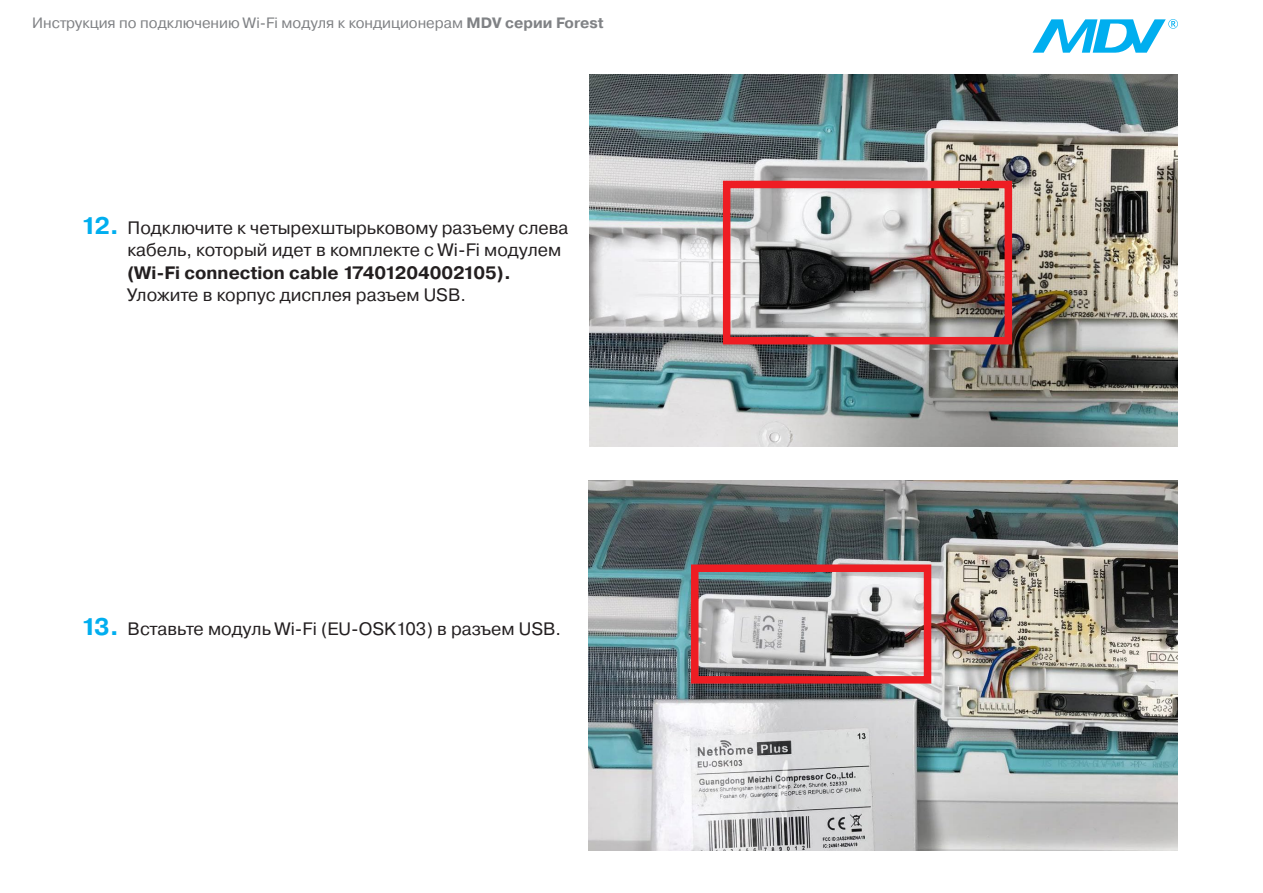
<style>
.page{position:relative;width:1263px;height:893px;background:#fff}
.page>*{position:absolute;margin:0;border:0;box-sizing:border-box;transform-origin:0 0}
.t1{font:18px/22.5px "Pragmatica";color:#231f20}
.t2{font:700 18px "Pragmatica";color:#231f20}
.t3{font:15px "Pragmatica";color:#808285}
.s1{font-weight:700}
.s2{font-weight:700;font-size:24px;color:#00aeef}
</style>
<div class="page">
<svg style="left:1032px;top:19px;width:146px;height:34px"></svg>
<img style="left:590px;top:74px;width:588px;height:372px">
<img style="left:589px;top:481px;width:589px;height:369px">
<div style="left:723px;top:181px;width:289px;height:163px;border:8px solid #ee1d23"></div>
<div style="left:691px;top:564px;width:240px;height:120px;border:8px solid #ee1d23"></div>
<p class="t3" style="left:32px;top:13px;width:573px">Инструкция по подключению Wi-Fi модуля к кондиционерам <span class="s1">MDV серии Forest</span></p>
<p class="t1" style="left:127px;top:217px;width:442px;text-indent:-46px"><span class="s2">12.</span> Подключите к четырехштырьковому разъему слева кабель, который идет в комплекте с Wi-Fi модулем</p>
<p class="t2" style="left:127px;top:261px;width:385px">(Wi-Fi connection cable 17401204002105).</p>
<p class="t1" style="left:127px;top:284px;width:341px">Уложите в корпус дисплея разъем USB.</p>
<p class="t1" style="left:81px;top:618px;width:481px"><span class="s2">13.</span> Вставьте модуль Wi-Fi (EU-OSK103) в разъем USB.</p>
</div>
